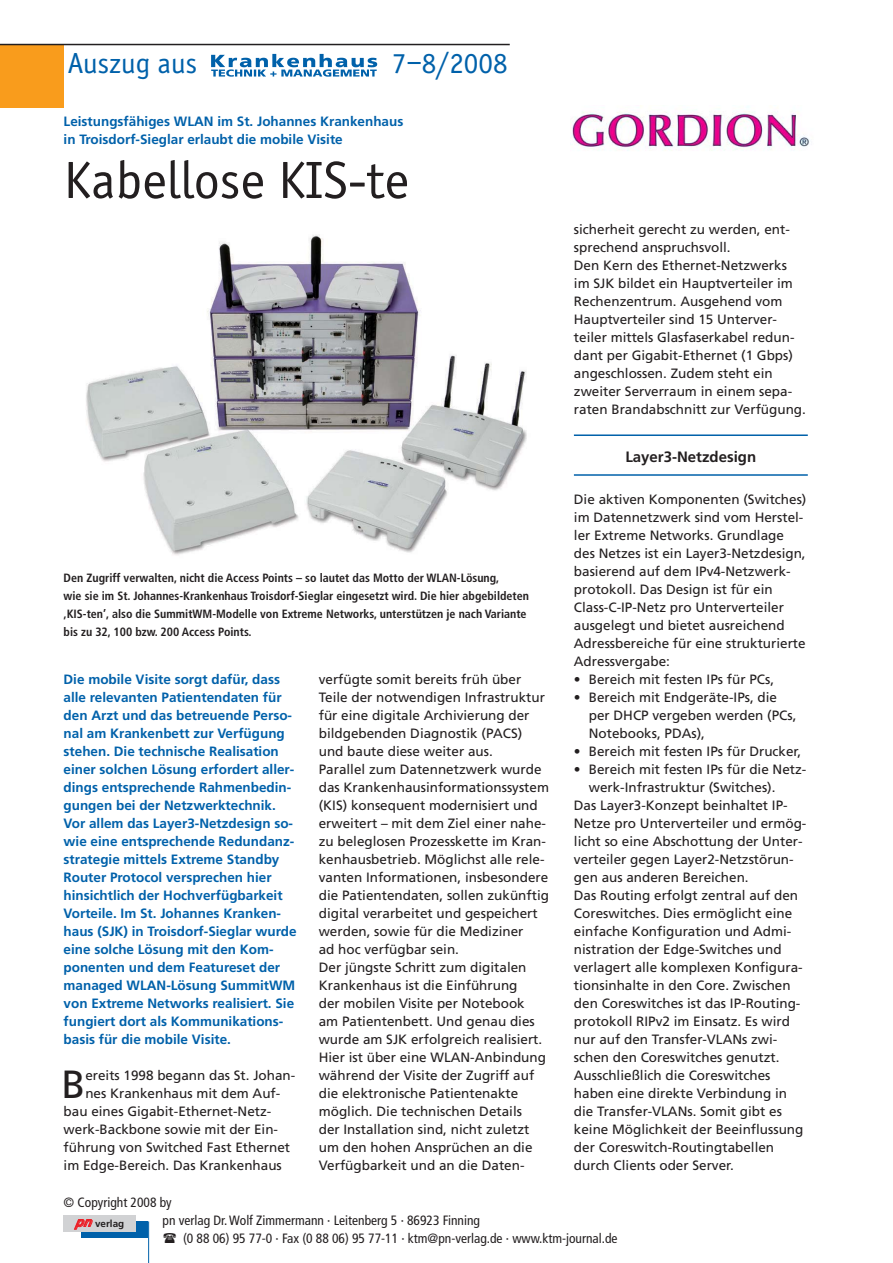
<style>
.page{position:relative;width:893px;height:1263px;background:#fff}
.page>*{position:absolute;margin:0;border:0;box-sizing:border-box;transform-origin:0 0}
.t1{font:54px "Officina Sans";color:#231f20}
.t2{font:39.3px "Frutiger";color:#231f20}
.t3{font:30px "Officina Sans";color:#0061aa}
.t4{font:700 15px "Frutiger";color:#231f20}
.t5{font:13.5px/18px "Frutiger";color:#231f20}
.t6{font:700 13.5px/18px "Frutiger";color:#0061aa}
.t7{font:condensed 13.5px "Frutiger";color:#231f20}
.t8{font:700 condensed 12px/18px "Frutiger";color:#231f20}
.t9{font:700 9.9px "Frutiger";color:#231f20}
.s1{font-style:italic;font-size:13.35px;color:#ed1e25}
</style>
<div class="page">
<img style="left:571px;top:105px;width:239px;height:46px">
<hr style="left:574px;top:434px;width:234px;height:2px;background:#0061aa">
<hr style="left:574px;top:474px;width:234px;height:2px;background:#0061aa">
<img style="left:86px;top:235px;width:441px;height:320px">
<div style="left:81px;top:1221px;width:67px;height:17px;background:#0061aa"></div>
<div style="left:64px;top:1215px;width:72px;height:16px;background:#d1d2d4"></div>
<hr style="left:148px;top:1221px;width:1px;height:42px;background:#0061aa">
<div style="left:0;top:45px;width:64px;height:63px;background:#f99c1c"></div>
<hr style="left:0;top:44px;width:510px;height:1px;background:#231f20">
<img style="left:211px;top:53px;width:167px;height:24px">
<h3 class="t3" style="left:68px;top:51px;width:131px">Auszug aus</h3>
<h3 class="t3" style="left:392px;top:51px;width:117px">7–8/2008</h3>
<p class="t6" style="left:64px;top:113px;width:341px">Leistungsfähiges WLAN im St. Johannes Krankenhaus in Troisdorf-Sieglar erlaubt die mobile Visite</p>
<h1 class="t1" style="left:64px;top:159px;width:347px">Kabellose KIS-te</h1>
<p class="t8" style="left:64px;top:569px;width:467px">Den Zugriff verwalten, nicht die Access Points – so lautet das Motto der WLAN-Lösung,<br>wie sie im St. Johannes-Krankenhaus Troisdorf-Sieglar eingesetzt wird. Die hier abgebildeten ‚KIS-ten’, also die SummitWM-Modelle von Extreme Networks, unterstützen je nach Variante bis zu 32, 100 bzw. 200 Access Points.</p>
<p class="t6" style="left:64px;top:671px;width:235px">Die mobile Visite sorgt dafür, dass alle relevanten Patientendaten für den Arzt und das betreuende Perso&shy;nal am Krankenbett zur Verfügung stehen. Die technische Realisation einer solchen Lösung erfordert aller&shy;dings entsprechende Rahmenbedin&shy;gungen bei der Netzwerktechnik.<br>Vor allem das Layer3-Netzdesign so&shy;wie eine entsprechende Redundanz&shy;strategie mittels Extreme Standby Router Protocol versprechen hier hinsichtlich der Hochverfügbarkeit Vorteile. Im St. Johannes Kranken&shy;haus (SJK) in Troisdorf-Sieglar wurde eine solche Lösung mit den Kom&shy;ponenten und dem Featureset der managed WLAN-Lösung SummitWM von Extreme Networks realisiert. Sie fungiert dort als Kommunikations&shy;basis für die mobile Visite.</p>
<h2 class="t2" style="left:61px;top:1069px;width:26px">B</h2>
<p class="t5" style="left:85px;top:1067px;width:212px">ereits 1998 begann das St. Johan-</p>
<p class="t5" style="left:85px;top:1085px;width:197px">nes Krankenhaus mit dem Auf-</p>
<p class="t5" style="left:64px;top:1103px;width:209px">bau eines Gigabit-Ethernet-Netz-</p>
<p class="t5" style="left:64px;top:1121px;width:216px">werk-Backbone sowie mit der Ein-</p>
<p class="t5" style="left:64px;top:1139px;width:228px">führung von Switched Fast Ethernet</p>
<p class="t5" style="left:64px;top:1157px;width:220px">im Edge-Bereich. Das Krankenhaus</p>
<p class="t5" style="left:319px;top:671px;width:232px">verfügte somit bereits früh über Teile der notwendigen Infrastruktur für eine digitale Archivierung der bildgebenden Diagnostik (PACS) und baute diese weiter aus.<br>Parallel zum Datennetzwerk wurde das Krankenhausinformationssystem (KIS) konsequent modernisiert und erweitert – mit dem Ziel einer nahe&shy;zu beleglosen Prozesskette im Kran&shy;kenhausbetrieb. Möglichst alle rele&shy;vanten Informationen, insbesondere die Patientendaten, sollen zukünftig digital verarbeitet und gespeichert werden, sowie für die Mediziner<br>ad hoc verfügbar sein.<br>Der jüngste Schritt zum digitalen Krankenhaus ist die Einführung<br>der mobilen Visite per Notebook<br>am Patientenbett. Und genau dies wurde am SJK erfolgreich realisiert.<br>Hier ist über eine WLAN-Anbindung während der Visite der Zugriff auf die elektronische Patientenakte möglich. Die technischen Details<br>der Installation sind, nicht zuletzt um den hohen Ansprüchen an die Verfügbarkeit und an die Daten-</p>
<p class="t5" style="left:574px;top:221px;width:233px">sicherheit gerecht zu werden, ent&shy;sprechend anspruchsvoll.<br>Den Kern des Ethernet-Netzwerks im SJK bildet ein Hauptverteiler im Rechenzentrum. Ausgehend vom Hauptverteiler sind 15 Unterver&shy;teiler mittels Glasfaserkabel redun&shy;dant per Gigabit-Ethernet (1 Gbps) angeschlossen. Zudem steht ein zweiter Serverraum in einem sepa&shy;raten Brandabschnitt zur Verfügung.</p>
<p class="t4" style="left:625px;top:450px;width:132px">Layer3-Netzdesign</p>
<p class="t5" style="left:574px;top:491px;width:234px">Die aktiven Komponenten (Switches) im Datennetzwerk sind vom Herstel&shy;ler Extreme Networks. Grundlage des Netzes ist ein Layer3-Netzdesign, basierend auf dem IPv4-Netzwerk&shy;protokoll. Das Design ist für ein Class-C-IP-Netz pro Unterverteiler ausgelegt und bietet ausreichend Adressbereiche für eine strukturierte Adressvergabe:</p>
<p class="t5" style="left:574px;top:671px;width:202px">• Bereich mit festen IPs für PCs,</p>
<p class="t5" style="left:589px;top:689px;width:209px;text-indent:-15px">• Bereich mit Endgeräte-IPs, die per DHCP vergeben werden (PCs,<br>Notebooks, PDAs),</p>
<p class="t5" style="left:574px;top:743px;width:229px">• Bereich mit festen IPs für Drucker,</p>
<p class="t5" style="left:574px;top:761px;width:234px">• Bereich mit festen IPs für die Netz-</p>
<p class="t5" style="left:589px;top:779px;width:188px">werk-Infrastruktur (Switches).</p>
<p class="t5" style="left:574px;top:797px;width:215px">Das Layer3-Konzept beinhaltet IP-</p>
<p class="t5" style="left:574px;top:815px;width:234px">Netze pro Unterverteiler und ermög-</p>
<p class="t5" style="left:574px;top:833px;width:230px">licht so eine Abschottung der Unter-</p>
<p class="t5" style="left:574px;top:851px;width:221px">verteiler gegen Layer2-Netzstörun-</p>
<p class="t5" style="left:574px;top:869px;width:176px">gen aus anderen Bereichen.</p>
<p class="t5" style="left:574px;top:887px;width:226px">Das Routing erfolgt zentral auf den</p>
<p class="t5" style="left:574px;top:905px;width:220px">Coreswitches. Dies ermöglicht eine</p>
<p class="t5" style="left:574px;top:923px;width:219px">einfache Konfiguration und Admi-</p>
<p class="t5" style="left:574px;top:941px;width:209px">nistration der Edge-Switches und</p>
<p class="t5" style="left:574px;top:959px;width:230px">verlagert alle komplexen Konfigura-</p>
<p class="t5" style="left:574px;top:977px;width:218px">tionsinhalte in den Core. Zwischen</p>
<p class="t5" style="left:574px;top:995px;width:228px">den Coreswitches ist das IP-Routing-</p>
<p class="t5" style="left:574px;top:1013px;width:218px">protokoll RIPv2 im Einsatz. Es wird</p>
<p class="t5" style="left:574px;top:1031px;width:205px">nur auf den Transfer-VLANs zwi-</p>
<p class="t5" style="left:574px;top:1049px;width:207px">schen den Coreswitches genutzt.</p>
<p class="t5" style="left:574px;top:1067px;width:198px">Ausschließlich die Coreswitches</p>
<p class="t5" style="left:574px;top:1085px;width:215px">haben eine direkte Verbindung in</p>
<p class="t5" style="left:574px;top:1103px;width:210px">die Transfer-VLANs. Somit gibt es</p>
<p class="t5" style="left:574px;top:1121px;width:231px">keine Möglichkeit der Beeinflussung</p>
<p class="t5" style="left:574px;top:1139px;width:202px">der Coreswitch-Routingtabellen</p>
<p class="t5" style="left:574px;top:1157px;width:162px">durch Clients oder Server.</p>
<p class="t7" style="left:64px;top:1197px;width:110px">© Copyright 2008 by</p>
<p class="t7" style="left:163px;top:1215px;width:319px">pn verlag Dr. Wolf Zimmermann · Leitenberg 5 · 86923 Finning</p>
<p class="t7" style="left:183px;top:1233px;width:436px">(0 88 06) 95 77-0 · Fax (0 88 06) 95 77-11 · ktm@pn-verlag.de · www.ktm-journal.de</p>
<p class="t9" style="left:75px;top:1219px;width:50px"><span class="s1">pn</span>verlag</p>
</div>
